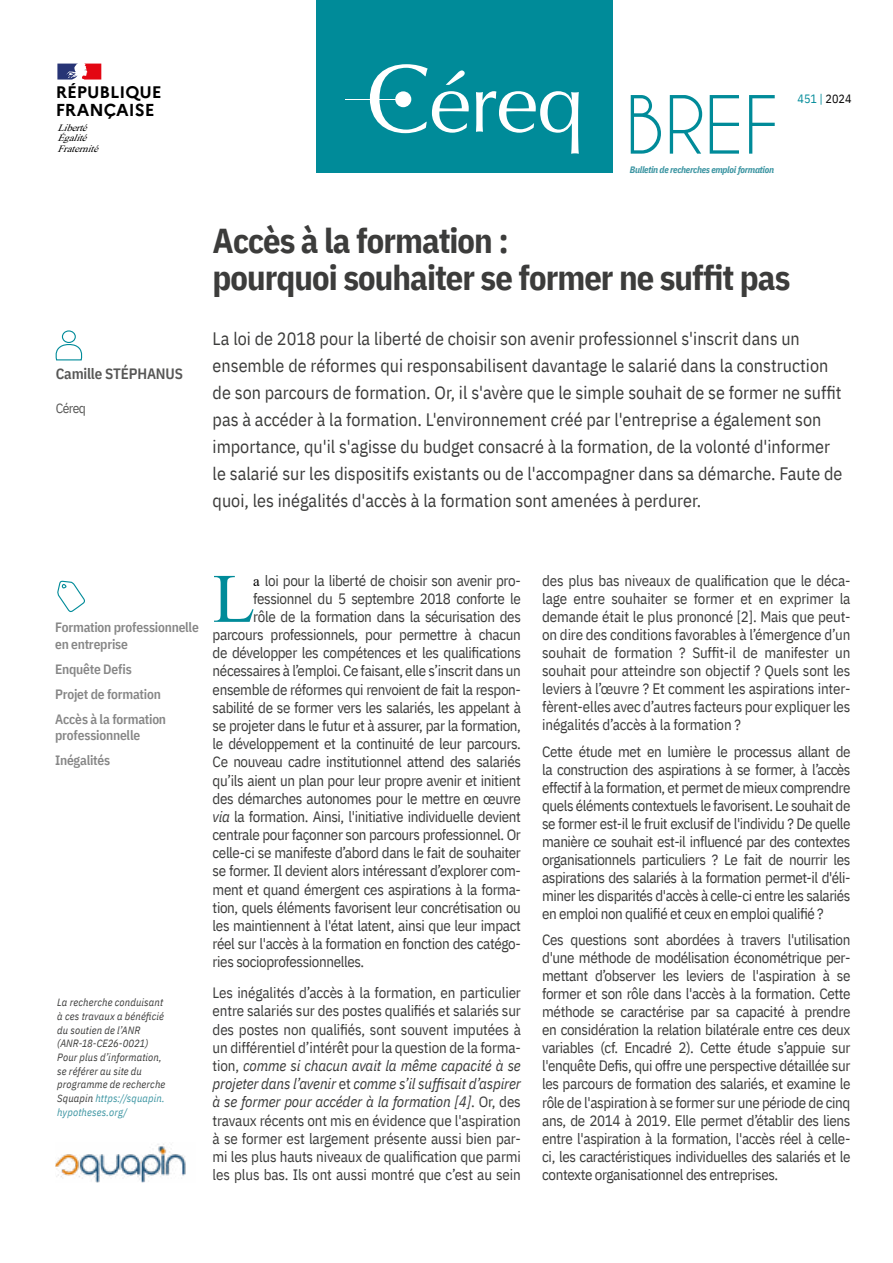
<style>
.page{position:relative;width:893px;height:1263px;background:#fff}
.page>*{position:absolute;margin:0;border:0;box-sizing:border-box;transform-origin:0 0}
.t1{font:75px "Caviar Dreams";color:#008b99}
.t2{font:69.3px "Times New Roman";color:#008b99}
.t3{font:700 34.5px/37.5px "IBM Plex Sans Cond";letter-spacing:-.025em;color:#3c3c3b}
.t4{font:18px/27px "IBM Plex Sans Cond";color:#3c3c3b}
.t5{font:700 17.25px "Marianne";color:#000}
.t6{font:700 16.65px "Marianne";color:#000}
.t7{font:15px/18px "IBM Plex Sans Cond";letter-spacing:-.025em;color:#3c3c3b;text-align:justify}
.t8{font:600 15px "IBM Plex Sans Cond";letter-spacing:-.01em;color:#575756}
.t9{font:600 13.5px/25px "IBM Plex Sans Cond";letter-spacing:-.015em;color:#878787}
.t10{font:13.5px "IBM Plex Sans Cond";letter-spacing:-.04em;color:#575756}
.t11{font:12px "IBM Plex Sans Cond";color:#008b99}
.t12{font:italic 10.5px/13.6px "IBM Plex Sans Cond";letter-spacing:.01em;color:#3c3c3b}
.t13{font:italic 9.75px/10.2px "Mongolian Baiti";color:#000;scale:1.06 1}
.t14{font:italic 700 9.3px "IBM Plex Sans Cond";letter-spacing:-.03em;color:#3c95a2}
.s1{color:#000}
.s2{color:#3c95a2}
.s3{font-family:"Times New Roman";color:#000}
.s4{font-style:italic}
</style>
<div class="page">
<div style="left:62px;top:330px;width:14px;height:13px;border:1px solid #008b99;border-radius:50%"></div>
<svg style="left:55px;top:344px;width:28px;height:17px"></svg>
<svg style="left:57px;top:580px;width:28px;height:33px"></svg>
<svg style="left:57px;top:64px;width:44px;height:16px"></svg>
<div style="left:316px;top:0;width:296px;height:173px;background:#008b99"></div>
<hr style="left:346px;top:99px;width:62px;height:1px;background:#fff">
<svg style="left:370px;top:64px;width:99px;height:69px"></svg>
<svg style="left:476px;top:91px;width:103px;height:63px"></svg>
<div style="left:395px;top:91px;width:16px;height:16px;background:#fff;border-radius:50%"></div>
<img style="left:55px;top:1144px;width:131px;height:38px">
<p class="t6" style="left:56px;top:82px;width:108px">RÉPUBLIQUE</p>
<p class="t5" style="left:56px;top:99px;width:101px">FRANÇAISE</p>
<p class="t13" style="left:57px;top:122px;width:33px">Liberté<br>Égalité</p>
<p class="t13" style="left:57px;top:144px;width:44px">Fraternité</p>
<p class="t8" style="left:56px;top:362px;width:129px">Camille STÉPHANUS</p>
<p class="t10" style="left:56px;top:398px;width:32px">Céreq</p>
<h1 class="t1" style="left:625px;top:80px;width:156px">BREF</h1>
<p class="t14" style="left:630px;top:162px;width:145px">Bulletin de recherches emploi formation</p>
<p class="t11" style="left:798px;top:90px;width:55px">451 | <span class="s1">2024</span></p>
<h3 class="t3" style="left:213px;top:219px;width:579px">Accès à la formation :<br>pourquoi souhaiter se former ne suffit pas</h3>
<p class="t4" style="left:213px;top:323px;width:631px">La loi de 2018 pour la liberté de choisir son avenir professionnel s'inscrit dans un ensemble de réformes qui responsabilisent davantage le salarié dans la construction de son parcours de formation. Or, il s'avère que le simple souhait de se former ne suffit pas à accéder à la formation. L'environnement créé par l'entreprise a également son importance, qu'il s'agisse du budget consacré à la formation, de la volonté d'informer le salarié sur les dispositifs existants ou de l'accompagner dans sa démarche. Faute de quoi, les inégalités d'accès à la formation sont amenées à perdurer.</p>
<p class="t9" style="left:55px;top:618px;width:145px;line-height:16.5px">Formation professionnelle en entreprise</p>
<p class="t9" style="left:55px;top:655px;width:113px">Enquête Defis<br>Projet de formation<br>Accès à la formation</p>
<p class="t9" style="left:55px;top:722px;width:87px">professionnelle<br>Inégalités</p>
<p class="t12" style="left:57px;top:995px;width:110px">La recherche conduisant à ces travaux a bénéficié du soutien de l’ANR (ANR-18-CE26-0021)<br>Pour plus d’information, se référer au site du programme de recherche<br>Squapin <span class="s2">https://squapin. hypotheses.org/</span></p>
<h2 class="t2" style="left:213px;top:550px;width:44px">L</h2>
<p class="t7" style="left:253px;top:570px;width:269px"><span class="s3">a</span> loi pour la liberté de choisir son avenir pro-</p>
<p class="t7" style="left:253px;top:588px;width:269px">fessionnel du 5 septembre 2018 conforte le</p>
<p class="t7" style="left:253px;top:606px;width:269px">rôle de la formation dans la sécurisation des</p>
<p class="t7" style="left:213px;top:624px;width:310px">parcours professionnels, pour permettre à chacun</p>
<p class="t7" style="left:213px;top:643px;width:310px">de développer les compétences et les qualifications</p>
<p class="t7" style="left:213px;top:661px;width:310px">nécessaires à l’emploi. Ce faisant, elle s’inscrit dans un</p>
<p class="t7" style="left:213px;top:679px;width:310px">ensemble de réformes qui renvoient de fait la respon-</p>
<p class="t7" style="left:213px;top:697px;width:310px">sabilité de se former vers les salariés, les appelant à</p>
<p class="t7" style="left:213px;top:715px;width:310px">se projeter dans le futur et à assurer, par la formation,</p>
<p class="t7" style="left:213px;top:733px;width:310px">le développement et la continuité de leur parcours.</p>
<p class="t7" style="left:213px;top:752px;width:310px">Ce nouveau cadre institutionnel attend des salariés</p>
<p class="t7" style="left:213px;top:770px;width:310px">qu’ils aient un plan pour leur propre avenir et initient</p>
<p class="t7" style="left:213px;top:788px;width:310px">des démarches autonomes pour le mettre en œuvre</p>
<p class="t7" style="left:213px;top:806px;width:310px"><span class="s4">via</span> la formation. Ainsi, l'initiative individuelle devient</p>
<p class="t7" style="left:213px;top:824px;width:310px">centrale pour façonner son parcours professionnel. Or</p>
<p class="t7" style="left:213px;top:843px;width:310px">celle-ci se manifeste d’abord dans le fait de souhaiter</p>
<p class="t7" style="left:213px;top:861px;width:310px">se former. Il devient alors intéressant d’explorer com-</p>
<p class="t7" style="left:213px;top:879px;width:310px">ment et quand émergent ces aspirations à la forma-</p>
<p class="t7" style="left:213px;top:897px;width:310px">tion, quels éléments favorisent leur concrétisation ou</p>
<p class="t7" style="left:213px;top:915px;width:310px">les maintiennent à l'état latent, ainsi que leur impact</p>
<p class="t7" style="left:213px;top:933px;width:310px">réel sur l'accès à la formation en fonction des catégo-</p>
<p class="t7" style="left:213px;top:952px;width:153px">ries socioprofessionnelles.</p>
<p class="t7" style="left:213px;top:982px;width:310px">Les inégalités d’accès à la formation, en particulier entre salariés sur des postes qualifiés et salariés sur des postes non qualifiés, sont souvent imputées à un différentiel d’intérêt pour la question de la forma&shy;tion, <span class="s4">comme si chacun avait la même capacité à se projeter dans l’avenir</span> et <span class="s4">comme s’il suffisait d’aspirer à se former pour accéder à la formation [4]</span>. Or, des travaux récents ont mis en évidence que l'aspiration à se former est largement présente aussi bien par&shy;mi les plus hauts niveaux de qualification que parmi les plus bas. Ils ont aussi montré que c’est au sein</p>
<p class="t7" style="left:542px;top:570px;width:310px">des plus bas niveaux de qualification que le déca&shy;lage entre souhaiter se former et en exprimer la demande était le plus prononcé [2]. Mais que peut&shy;on dire des conditions favorables à l’émergence d’un souhait de formation ? Suffit-il de manifester un souhait pour atteindre son objectif ? Quels sont les leviers à l’œuvre ? Et comment les aspirations inter&shy;fèrent-elles avec d’autres facteurs pour expliquer les inégalités d’accès à la formation ?</p>
<p class="t7" style="left:542px;top:741px;width:310px">Cette étude met en lumière le processus allant de la construction des aspirations à se former, à l’accès effectif à la formation, et permet de mieux comprendre quels éléments contextuels le favorisent. Le souhait de se former est-il le fruit exclusif de l'individu ? De quelle manière ce souhait est-il influencé par des contextes organisationnels particuliers ? Le fait de nourrir les aspirations des salariés à la formation permet-il d'éli&shy;miner les disparités d'accès à celle-ci entre les salariés en emploi non qualifié et ceux en emploi qualifié ?</p>
<p class="t7" style="left:542px;top:930px;width:310px">Ces questions sont abordées à travers l'utilisation d'une méthode de modélisation économétrique per&shy;mettant d’observer les leviers de l'aspiration à se former et son rôle dans l'accès à la formation. Cette méthode se caractérise par sa capacité à prendre en considération la relation bilatérale entre ces deux variables (cf. Encadré 2). Cette étude s’appuie sur l'enquête Defis, qui offre une perspective détaillée sur les parcours de formation des salariés, et examine le rôle de l'aspiration à se former sur une période de cinq ans, de 2014 à 2019. Elle permet d’établir des liens entre l'aspiration à la formation, l'accès réel à celle&shy;ci, les caractéristiques individuelles des salariés et le contexte organisationnel des entreprises.</p>
</div>
